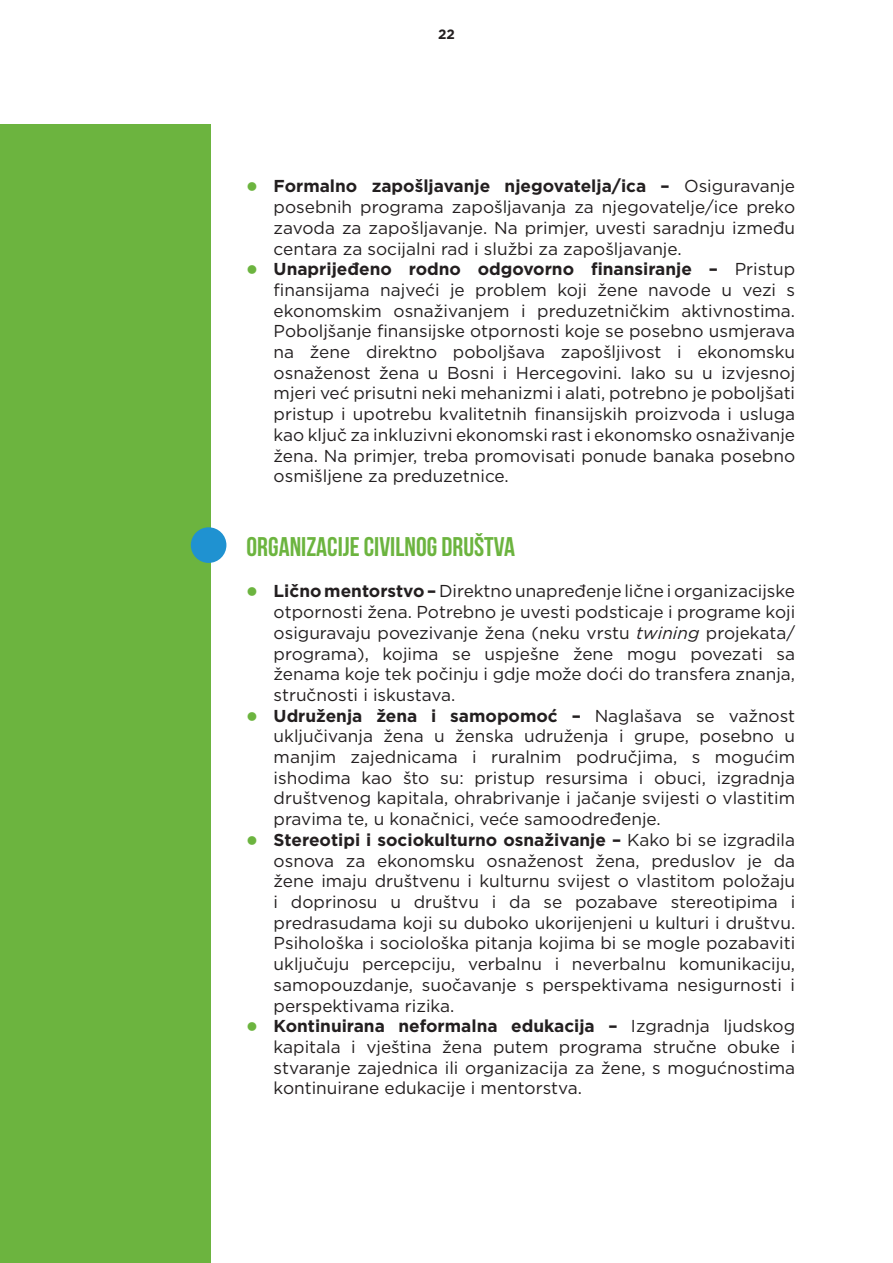
<style>
.page{position:relative;width:893px;height:1263px;background:#fff}
.page>*{position:absolute;margin:0;border:0;box-sizing:border-box;transform-origin:0 0}
.t1{font:700 27px "Bebas Neue";color:#6cb43f}
.t2{font:17.25px/20.7px "Gotham";color:#231f20;text-align:justify}
.t3{font:700 13.5px "Gotham";color:#231f20}
.s1{font-weight:700}
.s2{font-style:italic}
</style>
<div class="page">
<div style="left:0;top:125px;width:210px;height:1138px;background:#6cb43f"></div>
<div style="left:191px;top:527px;width:35px;height:36px;background:#1f92d1;border-radius:50%"></div>
<p class="t3" style="left:438px;top:26px;width:18px">22</p>
<p class="t2" style="left:274px;top:176px;width:523px"><span class="s1">Formalno zapošljavanje njegovatelja/ica –</span> Osiguravanje posebnih programa zapošljavanja za njegovatelje/ice preko zavoda za zapošljavanje. Na primjer, uvesti saradnju između centara za socijalni rad i službi za zapošljavanje.</p>
<p class="t2" style="left:274px;top:258px;width:523px"><span class="s1">Unaprijeđeno rodno odgovorno finansiranje –</span> Pristup finansijama najveći je problem koji žene navode u vezi s ekonomskim osnaživanjem i preduzetničkim aktivnostima.<br>Poboljšanje finansijske otpornosti koje se posebno usmjerava na žene direktno poboljšava zapošljivost i ekonomsku osnaženost žena u Bosni i Hercegovini. Iako su u izvjesnoj mjeri već prisutni neki mehanizmi i alati, potrebno je poboljšati pristup i upotrebu kvalitetnih finansijskih proizvoda i usluga kao ključ za inkluzivni ekonomski rast i ekonomsko osnaživanje žena. Na primjer, treba promovisati ponude banaka posebno osmišljene za preduzetnice.</p>
<p class="t1" style="left:247px;top:532px;width:270px">ORGANIZACIJE CIVILNOG DRUŠTVA</p>
<p class="t2" style="left:274px;top:581px;width:523px"><span class="s1">Lično mentorstvo –</span> Direktno unapređenje lične i organizacijske otpornosti žena. Potrebno je uvesti podsticaje i programe koji osiguravaju povezivanje žena (neku vrstu <span class="s2">twining</span> projekata/ programa), kojima se uspješne žene mogu povezati sa ženama koje tek počinju i gdje može doći do transfera znanja, stručnosti i iskustava.</p>
<p class="t2" style="left:274px;top:705px;width:523px"><span class="s1">Udruženja žena i samopomoć –</span> Naglašava se važnost uključivanja žena u ženska udruženja i grupe, posebno u manjim zajednicama i ruralnim područjima, s mogućim ishodima kao što su: pristup resursima i obuci, izgradnja društvenog kapitala, ohrabrivanje i jačanje svijesti o vlastitim pravima te, u konačnici, veće samoodređenje.</p>
<p class="t2" style="left:274px;top:829px;width:523px"><span class="s1">Stereotipi i sociokulturno osnaživanje –</span> Kako bi se izgradila osnova za ekonomsku osnaženost žena, preduslov je da žene imaju društvenu i kulturnu svijest o vlastitom položaju i doprinosu u društvu i da se pozabave stereotipima i predrasudama koji su duboko ukorijenjeni u kulturi i društvu.<br>Psihološka i sociološka pitanja kojima bi se mogle pozabaviti uključuju percepciju, verbalnu i neverbalnu komunikaciju, samopouzdanje, suočavanje s perspektivama nesigurnosti i perspektivama rizika.</p>
<p class="t2" style="left:274px;top:1015px;width:523px"><span class="s1">Kontinuirana neformalna edukacija –</span> Izgradnja ljudskog kapitala i vještina žena putem programa stručne obuke i stvaranje zajednica ili organizacija za žene, s mogućnostima kontinuirane edukacije i mentorstva.</p>
</div>
